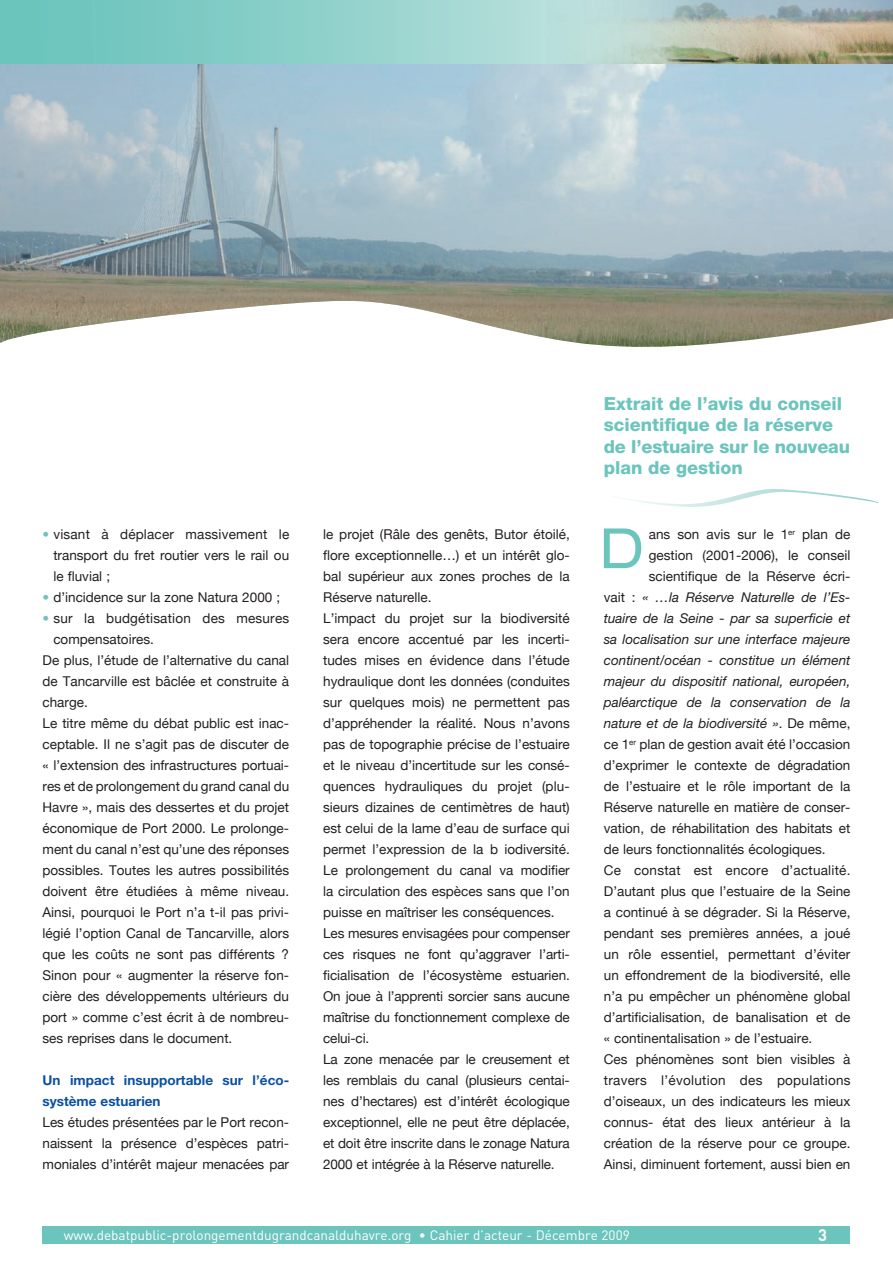
<style>
.page{position:relative;width:893px;height:1263px;background:#fff}
.page>*{position:absolute;margin:0;border:0;box-sizing:border-box;transform-origin:0 0}
.Normal_e{font:expanded 55.5px "Helvetica Neue";color:#6bc5bd}
.t1{font:800 18px/21.6px "Helvetica Neue";color:#6bc5bd}
.Normal_e-2{font:700 16.5px "DIN";color:#fff}
.Normal_e-3{font:13.5px/21px "Helvetica Neue";color:#231f20;text-align:justify}
.Normal_e-4{font:italic 13.5px "Helvetica Neue";color:#231f20}
.Normal_e-5{font:13.5px "DIN";color:#fff}
.Normal_e-6{font:700 13.5px/21px "Helvetica Neue";letter-spacing:.005em;color:#0a4fa2}
.s1{color:#6bc5bd}
.s2{font-style:normal}
</style>
<div class="page">
<div style="left:43px;top:1227px;width:807px;height:17px;background:#6bc5bd"></div>
<svg style="left:623px;top:489px;width:256px;height:18px"></svg>
<img style="left:0;top:64px;width:893px;height:283px">
<svg style="left:0;top:0;width:548px;height:64px;background:#8acfc9"></svg>
<img style="left:548px;top:0;width:345px;height:64px">
<p class="Normal_e-3" style="left:53px;top:524px;width:237px;text-indent:-11px"><span class="s1">•</span> visant à déplacer massivement le transport du fret routier vers le rail ou le fluvial ;</p>
<p class="Normal_e-3" style="left:43px;top:587px;width:239px"><span class="s1">•</span> d’incidence sur la zone Natura 2000 ;</p>
<p class="Normal_e-3" style="left:53px;top:608px;width:237px;text-indent:-11px"><span class="s1">•</span> sur la budgétisation des mesures compensatoires.</p>
<p class="Normal_e-3" style="left:43px;top:650px;width:248px">De plus, l’étude de l’alternative du canal de Tancarville est bâclée et construite à charge.</p>
<p class="Normal_e-3" style="left:43px;top:713px;width:248px">Le titre même du débat public est inac&shy;ceptable. Il ne s’agit pas de discuter de « l’extension des infrastructures portuai&shy;res et de prolongement du grand canal du Havre », mais des dessertes et du projet économique de Port 2000. Le prolonge&shy;ment du canal n’est qu’une des réponses possibles. Toutes les autres possibilités doivent être étudiées à même niveau.<br>Ainsi, pourquoi le Port n’a t-il pas privi&shy;légié l’option Canal de Tancarville, alors que les coûts ne sont pas différents ?<br>Sinon pour « augmenter la réserve fon&shy;cière des développements ultérieurs du port » comme c’est écrit à de nombreu&shy;ses reprises dans le document.</p>
<p class="Normal_e-6" style="left:43px;top:1069px;width:248px">Un impact insupportable sur l’éco&shy;système estuarien</p>
<p class="Normal_e-3" style="left:43px;top:1112px;width:248px">Les études présentées par le Port recon&shy;naissent la présence d’espèces patri&shy;moniales d’intérêt majeur menacées par</p>
<p class="Normal_e-3" style="left:323px;top:524px;width:248px">le projet (Râle des genêts, Butor étoilé, flore exceptionnelle…) et un intérêt glo&shy;bal supérieur aux zones proches de la Réserve naturelle.</p>
<p class="Normal_e-3" style="left:323px;top:608px;width:248px">L’impact du projet sur la biodiversité sera encore accentué par les incerti&shy;tudes mises en évidence dans l’étude hydraulique dont les données (conduites sur quelques mois) ne permettent pas d’appréhender la réalité. Nous n’avons pas de topographie précise de l’estuaire et le niveau d’incertitude sur les consé&shy;quences hydrauliques du projet (plu&shy;sieurs dizaines de centimètres de haut) est celui de la lame d’eau de surface qui permet l’expression de la b iodiversité.<br>Le prolongement du canal va modifier la circulation des espèces sans que l’on puisse en maîtriser les conséquences.</p>
<p class="Normal_e-3" style="left:323px;top:923px;width:248px">Les mesures envisagées pour compenser ces risques ne font qu’aggraver l’arti&shy;ficialisation de l’écosystème estuarien.<br>On joue à l’apprenti sorcier sans aucune maîtrise du fonctionnement complexe de celui-ci.</p>
<p class="Normal_e-3" style="left:323px;top:1049px;width:248px">La zone menacée par le creusement et les remblais du canal (plusieurs centai&shy;nes d’hectares) est d’intérêt écologique exceptionnel, elle ne peut être déplacée, et doit être inscrite dans le zonage Natura 2000 et intégrée à la Réserve naturelle.</p>
<p class="t1" style="left:604px;top:392px;width:248px">Extrait de l’avis du conseil scientifique de la réserve de l’estuaire sur le nouveau plan de gestion</p>
<p class="Normal_e" style="left:600px;top:515px;width:46px">D</p>
<p class="Normal_e-3" style="left:649px;top:524px;width:203px">ans son avis sur le 1<sup>er</sup> plan de</p>
<p class="Normal_e-3" style="left:649px;top:545px;width:203px">gestion (2001-2006), le conseil</p>
<p class="Normal_e-3" style="left:649px;top:566px;width:203px">scientifique de la Réserve écri-</p>
<p class="Normal_e-4" style="left:604px;top:589px;width:248px"><span class="s2">vait :</span> « …la Réserve Naturelle de l’Es-</p>
<p class="Normal_e-4" style="left:604px;top:610px;width:248px">tuaire de la Seine - par sa superficie et</p>
<p class="Normal_e-4" style="left:604px;top:631px;width:248px">sa localisation sur une interface majeure</p>
<p class="Normal_e-4" style="left:604px;top:652px;width:248px">continent/océan - constitue un élément</p>
<p class="Normal_e-4" style="left:604px;top:673px;width:248px">majeur du dispositif national, européen,</p>
<p class="Normal_e-4" style="left:604px;top:694px;width:248px">paléarctique de la conservation de la</p>
<p class="Normal_e-4" style="left:604px;top:715px;width:248px">nature et de la biodiversité »<span class="s2">. De même,</span></p>
<p class="Normal_e-3" style="left:604px;top:734px;width:248px">ce 1<sup>er</sup> plan de gestion avait été l’occasion</p>
<p class="Normal_e-3" style="left:604px;top:755px;width:248px">d’exprimer le contexte de dégradation</p>
<p class="Normal_e-3" style="left:604px;top:776px;width:248px">de l’estuaire et le rôle important de la</p>
<p class="Normal_e-3" style="left:604px;top:797px;width:248px">Réserve naturelle en matière de conser-</p>
<p class="Normal_e-3" style="left:604px;top:818px;width:248px">vation, de réhabilitation des habitats et</p>
<p class="Normal_e-3" style="left:604px;top:839px;width:223px">de leurs fonctionnalités écologiques.</p>
<p class="Normal_e-3" style="left:604px;top:860px;width:248px">Ce constat est encore d’actualité.<br>D’autant plus que l’estuaire de la Seine a continué à se dégrader. Si la Réserve, pendant ses premières années, a joué un rôle essentiel, permettant d’éviter un effondrement de la biodiversité, elle n’a pu empêcher un phénomène global d’artificialisation, de banalisation et de « continentalisation » de l’estuaire.</p>
<p class="Normal_e-3" style="left:604px;top:1049px;width:248px">Ces phénomènes sont bien visibles à travers l’évolution des populations d’oiseaux, un des indicateurs les mieux connus- état des lieux antérieur à la création de la réserve pour ce groupe.<br>Ainsi, diminuent fortement, aussi bien en</p>
<p class="Normal_e-5" style="left:64px;top:1226px;width:567px">www.debatpublic-prolongementdugrandcanalduhavre.org • Cahier d’acteur - Décembre 2009</p>
<p class="Normal_e-2" style="left:818px;top:1224px;width:10px">3</p>
</div>
